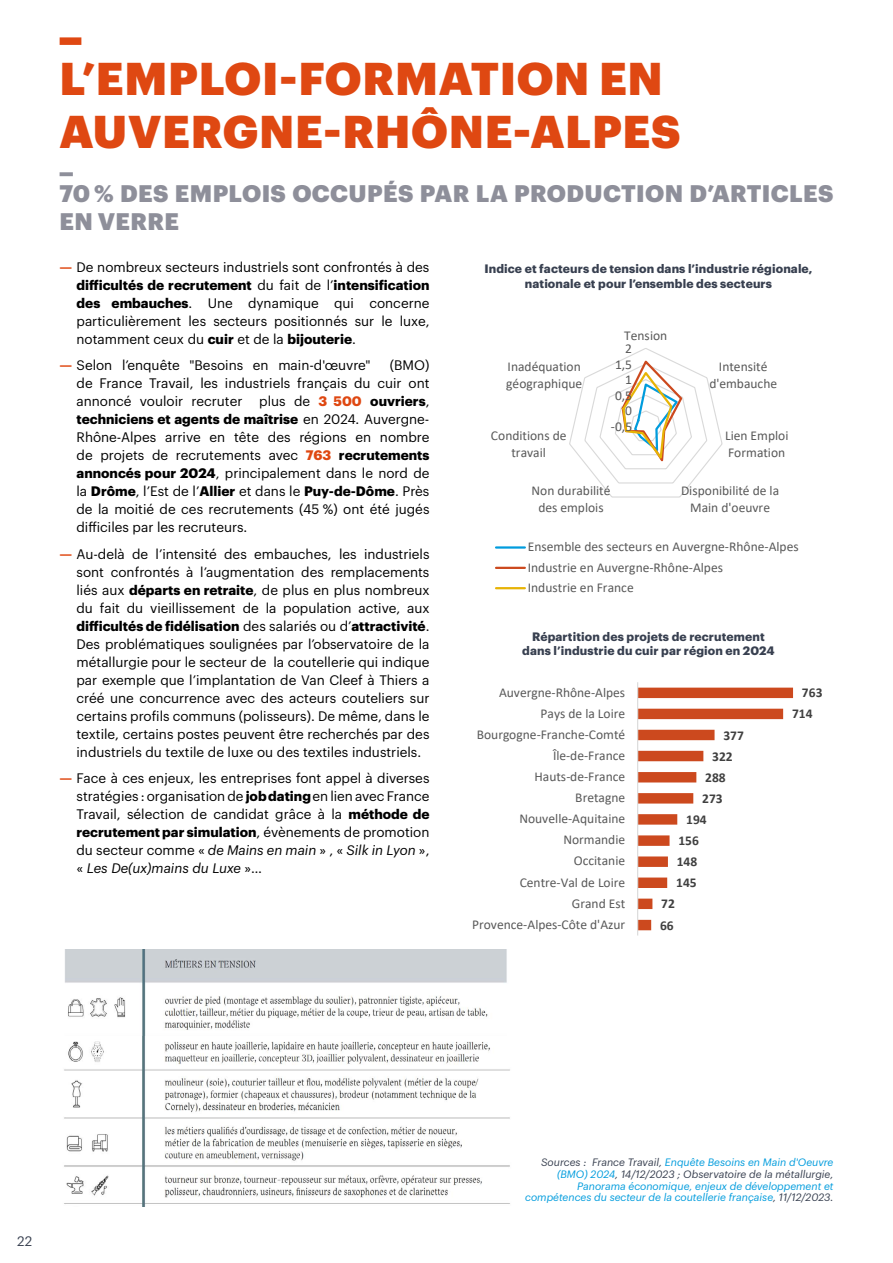
<style>
.page{position:relative;width:893px;height:1263px;background:#fff}
.page>*{position:absolute;margin:0;border:0;box-sizing:border-box;transform-origin:0 0}
.t1{font:900 45px/52.5px "Graphik";letter-spacing:.015em;color:#df4812}
.t2{font:900 23.55px/27.5px "Graphik";letter-spacing:.015em;color:#8e8f9a}
.t3{font:13.5px/18px "Graphik";color:#000;text-align:justify}
.t4{font:13.5px/16.5px "Calibri";color:#595959;text-align:center}
.t5{font:700 13.5px "Calibri";color:#404040}
.t6{font:13.5px "Graphik";color:#384050}
.t7{font:700 12px/14.4px "Graphik";letter-spacing:.01em;color:#384050;text-align:center}
.t8{font:italic 10.5px/11.7px "Graphik";color:#009cdd;text-align:right}
.s1{font-weight:700;color:#df4812}
.s2{font-weight:700}
.s3{font-style:italic}
.s4{color:#384050}
</style>
<div class="page">
<div style="left:60px;top:37px;width:21px;height:8px;background:#df4812"></div>
<svg style="left:60px;top:172px;width:13px;height:4px"></svg>
<img style="left:65px;top:949px;width:442px;height:87px">
<img style="left:64px;top:1036px;width:446px;height:171px">
<svg style="left:569px;top:348px;width:154px;height:150px"></svg>
<hr style="left:496px;top:546px;width:29px;height:3px;background:#009cdd">
<hr style="left:496px;top:567px;width:29px;height:2px;background:#cc491e">
<hr style="left:496px;top:587px;width:29px;height:2px;background:#e7b305">
<svg style="left:638px;top:688px;width:155px;height:242px"></svg>
<hr style="left:637px;top:682px;width:1px;height:253px;background:#d9d9d9">
<h1 class="t1" style="left:60px;top:48px;width:622px">L’EMPLOI-FORMATION EN<br>AUVERGNE-RHÔNE-ALPES</h1>
<h2 class="t2" style="left:60px;top:178px;width:775px">70 % DES EMPLOIS OCCUPÉS PAR LA PRODUCTION D’ARTICLES<br>EN VERRE</h2>
<p class="t3" style="left:77px;top:257px;width:354px;text-indent:-17px"><span class="s1">—</span> De nombreux secteurs industriels sont confrontés à des <span class="s2">difficultés de recrutement</span> du fait de l’<span class="s2">intensification des embauches</span>. Une dynamique qui concerne particulièrement les secteurs positionnés sur le luxe, notamment ceux du <span class="s2">cuir</span> et de la <span class="s2">bijouterie</span>.</p>
<p class="t3" style="left:60px;top:355px;width:312px"><span class="s1">—</span> Selon l’enquête "Besoins en main-d'œuvre"</p>
<p class="t7" style="left:484px;top:260px;width:330px">Indice et facteurs de tension dans l’industrie régionale, nationale et pour l’ensemble des secteurs</p>
<p class="t4" style="left:624px;top:327px;width:44px">Tension</p>
<p class="t4" style="left:625px;top:340px;width:8px">2</p>
<p class="t4" style="left:615px;top:355px;width:19px">1,5</p>
<p class="t3" style="left:77px;top:355px;width:354px;text-indent:313px">(BMO) de France Travail, les industriels français du cuir ont annoncé vouloir recruter plus de <span class="s1">3 500</span> <span class="s2">ouvriers</span>, <span class="s2">techniciens et agents de maîtrise</span> en 2024. Auvergne-Rhône-Alpes arrive en tête des régions en nombre de projets de recrutements avec <span class="s1">763</span> <span class="s2">recrutements annoncés pour 2024</span>, principalement dans le nord de la <span class="s2">Drôme</span>, l’Est de l’<span class="s2">Allier</span> et dans le <span class="s2">Puy-de-Dôme</span>. Près de la moitié de ces recrutements (45 %) ont été jugés difficiles par les recruteurs.</p>
<p class="t3" style="left:77px;top:544px;width:354px;text-indent:-17px"><span class="s1">—</span> Au-delà de l’intensité des embauches, les industriels sont confrontés à l’augmentation des remplacements liés aux <span class="s2">départs en retraite</span>, de plus en plus nombreux du fait du vieillissement de la population active, aux <span class="s2">difficultés de fidélisation</span> des salariés ou d’<span class="s2">attractivité</span>.<br>Des problématiques soulignées par l’observatoire de la métallurgie pour le secteur de la coutellerie qui indique par exemple que l’implantation de Van Cleef à Thiers a créé une concurrence avec des acteurs couteliers sur certains profils communs (polisseurs). De même, dans le textile, certains postes peuvent être recherchés par des industriels du textile de luxe ou des textiles industriels.</p>
<p class="t3" style="left:77px;top:768px;width:354px;text-indent:-17px"><span class="s1">—</span> Face à ces enjeux, les entreprises font appel à diverses stratégies : organisation de <span class="s2">job dating</span> en lien avec France Travail, sélection de candidat grâce à la <span class="s2">méthode de recrutement par simulation</span>, évènements de promotion du secteur comme « <span class="s3">de Mains en main</span> » , « <span class="s3">Silk in Lyon</span> », « <span class="s3">Les De(ux)mains du Luxe</span> »…</p>
<p class="t4" style="left:709px;top:358px;width:69px">Intensité d'embauche</p>
<p class="t4" style="left:506px;top:358px;width:77px;text-align:left">Inadéquation géographique</p>
<p class="t4" style="left:625px;top:371px;width:8px">1</p>
<p class="t4" style="left:615px;top:387px;width:19px">0,5</p>
<p class="t4" style="left:625px;top:402px;width:8px">0</p>
<p class="t4" style="left:611px;top:418px;width:23px">-0,5</p>
<p class="t4" style="left:725px;top:427px;width:65px;text-align:left">Lien Emploi<br>Formation</p>
<p class="t4" style="left:681px;top:482px;width:100px">Disponibilité de la<br>Main d'oeuvre</p>
<p class="t4" style="left:491px;top:427px;width:77px">Conditions de travail</p>
<p class="t4" style="left:531px;top:482px;width:80px">Non durabilité des emplois</p>
<p class="t4" style="left:528px;top:536px;width:272px;line-height:20.2px;text-align:left">Ensemble des secteurs en Auvergne-Rhône-Alpes<br>Industrie en Auvergne-Rhône-Alpes<br>Industrie en France</p>
<p class="t7" style="left:522px;top:628px;width:254px">Répartition des projets de recrutement dans l’industrie du cuir par région en 2024</p>
<p class="t4" style="left:499px;top:683px;width:128px">Auvergne-Rhône-Alpes</p>
<p class="t5" style="left:802px;top:683px;width:22px">763</p>
<p class="t4" style="left:541px;top:704px;width:86px">Pays de la Loire</p>
<p class="t5" style="left:792px;top:704px;width:22px">714</p>
<p class="t4" style="left:477px;top:726px;width:150px">Bourgogne-Franche-Comté</p>
<p class="t5" style="left:723px;top:725px;width:22px">377</p>
<p class="t4" style="left:553px;top:747px;width:74px">Île-de-France</p>
<p class="t5" style="left:712px;top:747px;width:22px">322</p>
<p class="t4" style="left:534px;top:768px;width:92px">Hauts-de-France</p>
<p class="t5" style="left:705px;top:768px;width:22px">288</p>
<p class="t4" style="left:575px;top:789px;width:51px">Bretagne</p>
<p class="t5" style="left:702px;top:789px;width:22px">273</p>
<p class="t4" style="left:519px;top:810px;width:107px">Nouvelle-Aquitaine</p>
<p class="t5" style="left:686px;top:810px;width:22px">194</p>
<p class="t4" style="left:563px;top:831px;width:63px">Normandie</p>
<p class="t5" style="left:678px;top:831px;width:22px">156</p>
<p class="t4" style="left:574px;top:852px;width:53px">Occitanie</p>
<p class="t5" style="left:677px;top:852px;width:22px">148</p>
<p class="t4" style="left:520px;top:873px;width:107px">Centre-Val de Loire</p>
<p class="t5" style="left:676px;top:873px;width:22px">145</p>
<p class="t4" style="left:572px;top:895px;width:55px">Grand Est</p>
<p class="t4" style="left:472px;top:916px;width:155px">Provence-Alpes-Côte d'Azur</p>
<p class="t5" style="left:661px;top:894px;width:15px">72</p>
<p class="t5" style="left:660px;top:915px;width:15px">66</p>
<p class="t6" style="left:17px;top:1231px;width:17px">22</p>
<p class="t8" style="left:525px;top:1156px;width:310px"><span class="s4">Sources : France Travail,</span> Enquête Besoins en Main d'Oeuvre (BMO) 2024<span class="s4">, 14/12/2023 ; Observatoire de la métallurgie, </span>Panorama économique, enjeux de développement et compétences du secteur de la coutellerie française<span class="s4">, 11/12/2023.</span></p>
</div>
